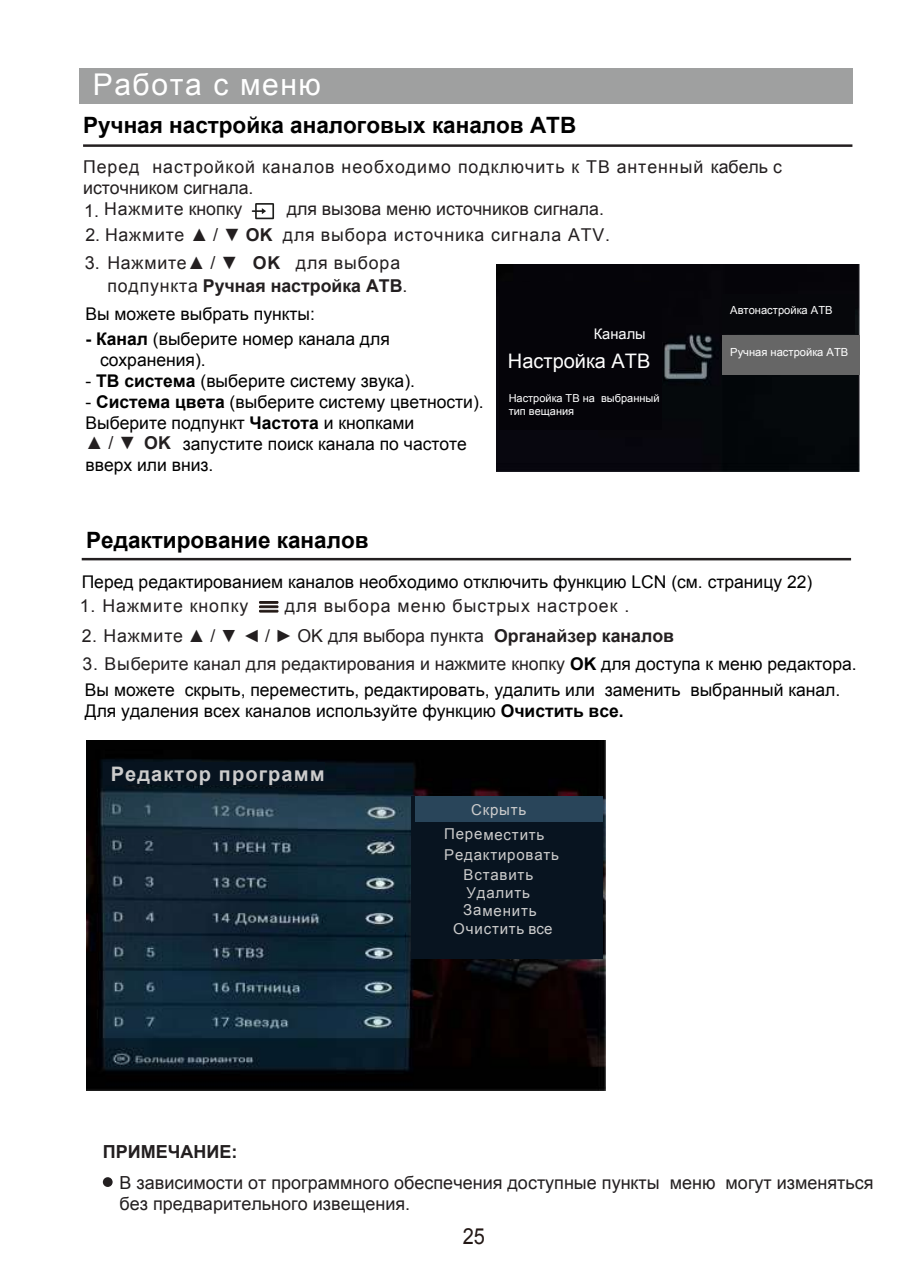
<style>
.page{position:relative;width:922px;height:1276px;background:#fff}
.page>*{position:absolute;margin:0;border:0;box-sizing:border-box;transform-origin:0 0}
.t1{font:30px "Arial";letter-spacing:.05em;color:#fff}
.t2{font:700 22.5px "Arial";color:#000}
.t3{font:22px "Arial";color:#231815;scale:.9 1}
.t4{font:700 20px "Arial";letter-spacing:.05em;color:#ccc}
.t5{font:20px "Arial";color:#fff}
.t6{font:18px/21.5px "Arial";color:#231f20}
.t7{font:700 18px "Arial";color:#231f20}
.t8{font:17.75px/23.8px "Arial";letter-spacing:.045em;color:#231f20}
.t9{font:17.75px "Arial";color:#231f20}
.t10{font:17.75px "Arial";letter-spacing:.025em;color:#231f20}
.t11{font:700 17.75px "Arial";color:#231f20}
.t12{font:17.5px/21px "Arial";color:#000}
.t13{font:15px/24.5px "Arial";letter-spacing:.05em;color:#ccc;text-align:center}
.t14{font:14.75px "Arial";color:#fff}
.t15{font:11.25px "Arial";color:#fff}
.t16{font:11px/13.2px "Arial";color:#fff}
.s1{font-size:18px}
.s2{font-weight:700}
.s3{font-weight:700;font-size:17.75px}
.s4{font-weight:700;font-size:17.5px;color:#000}
.s5{font-size:17.5px;color:#000}
</style>
<div class="page">
<div style="left:79px;top:69px;width:773px;height:35px;background:#9fa0a0"></div>
<hr style="left:83px;top:144px;width:769px;height:3px;background:#231f20">
<div style="left:103px;top:1177px;width:10px;height:10px;background:#231f20;border-radius:50%"></div>
<svg style="left:259px;top:601px;width:19px;height:11px"></svg>
<svg style="left:252px;top:203px;width:22px;height:16px"></svg>
<hr style="left:82px;top:558px;width:768px;height:2px;background:#231f20">
<div style="left:497px;top:265px;width:362px;height:206px;background:#05070c"></div>
<div style="left:499px;top:282px;width:163px;height:147px;background:#050409"></div>
<div style="left:721px;top:295px;width:133px;height:39px;background:#06070b"></div>
<div style="left:721px;top:335px;width:138px;height:39px;background:#666"></div>
<img style="left:86px;top:740px;width:519px;height:351px">
<div style="left:103px;top:762px;width:221px;height:23px;background:#07131f"></div>
<div style="left:410px;top:796px;width:192px;height:163px;background:#081420"></div>
<div style="left:414px;top:796px;width:188px;height:26px;background:#29455a"></div>
<h1 class="t1" style="left:93px;top:64px;width:230px">Работа с меню</h1>
<p class="t2" style="left:83px;top:109px;width:494px">Ручная настройка аналоговых каналов АТВ</p>
<p class="t8" style="left:83px;top:156px;width:700px;line-height:21.2px">Перед настройкой каналов необходимо подключить к ТВ антенный кабель с источником сигнала.</p>
<p class="t10" style="left:104px;top:197px;width:139px">Нажмите кнопку</p>
<p class="t9" style="left:286px;top:197px;width:319px">для вызова меню источников сигнала.</p>
<p class="t8" style="left:85px;top:223px;width:188px">2. Нажмите <span class="s1">▲ / ▼</span> <span class="s2">OK</span></p>
<p class="t8" style="left:283px;top:223px;width:328px">для выбора источника сигнала ATV.</p>
<p class="t8" style="left:84px;top:199px;width:16px">1.</p>
<p class="t8" style="left:85px;top:250px;width:155px"><span class="s1">3.</span> Нажмите<span class="s1">▲ / ▼</span></p>
<p class="t8" style="left:107px;top:250px;width:301px;text-indent:188px">для выбора подпункта <span class="s2">Ручная настройка АТВ</span>.</p>
<p class="t11" style="left:253px;top:250px;width:29px">OK</p>
<p class="t12" style="left:85px;top:303px;width:231px">Вы можете выбрать пункты:</p>
<p class="t12" style="left:100px;top:328px;width:291px;text-indent:-15px"><span class="s2">- Канал</span> (выберите номер канала для сохранения).</p>
<p class="t12" style="left:85px;top:370px;width:331px">- <span class="s2">ТВ система</span> (выберите систему звука).</p>
<p class="t12" style="left:85px;top:391px;width:400px">- <span class="s2">Система цвета</span> (выберите систему цветности).</p>
<p class="t12" style="left:85px;top:412px;width:330px">Выберите подпункт <span class="s2">Частота</span> и кнопками</p>
<p class="t12" style="left:183px;top:433px;width:286px">запустите поиск канала по частоте</p>
<p class="t12" style="left:85px;top:454px;width:129px">вверх или вниз.</p>
<p class="t6" style="left:86px;top:432px;width:87px">▲ / ▼ <span class="s3">OK</span></p>
<p class="t2" style="left:86px;top:524px;width:284px">Редактирование каналов</p>
<p class="t14" style="left:593px;top:323px;width:53px">Каналы</p>
<p class="t5" style="left:508px;top:347px;width:144px">Настройка АТВ</p>
<p class="t16" style="left:508px;top:391px;width:152px">Настройка ТВ на выбранный тип вещания</p>
<p class="t15" style="left:730px;top:303px;width:104px">Автонастройка АТВ</p>
<p class="t15" style="left:730px;top:344px;width:119px">Ручная настройка АТВ</p>
<p class="t12" style="left:82px;top:571px;width:732px">Перед редактированием каналов необходимо отключить функцию LCN (см. страницу 22)</p>
<p class="t8" style="left:80px;top:594px;width:170px">1. Нажмите кнопку</p>
<p class="t8" style="left:285px;top:594px;width:346px">для выбора меню быстрых настроек .</p>
<p class="t9" style="left:82px;top:624px;width:593px">2. Нажмите ▲ / ▼ ◄ / ► OK для выбора пункта <span class="s2">Органайзер каналов</span></p>
<p class="t9" style="left:83px;top:651px;width:775px">3. Выберите канал для редактирования и нажмите кнопку <span class="s4">OK</span> <span class="s5">для доступа к меню редактора.</span></p>
<p class="t12" style="left:85px;top:679px;width:756px">Вы можете скрыть, переместить, редактировать, удалить или заменить выбранный канал.<br>Для удаления всех каналов используйте функцию <span class="s2">Очистить все.</span></p>
<p class="t4" style="left:111px;top:759px;width:215px">Редактор программ</p>
<p class="t13" style="left:444px;top:797px;width:102px">Скрыть<br>Переместить</p>
<p class="t13" style="left:444px;top:842px;width:116px">Редактировать</p>
<p class="t13" style="left:466px;top:880px;width:65px">Удалить</p>
<p class="t13" style="left:463px;top:862px;width:71px">Вставить</p>
<p class="t13" style="left:453px;top:901px;width:101px;line-height:18.2px">Заменить<br>Очистить все</p>
<p class="t7" style="left:103px;top:1138px;width:136px">ПРИМЕЧАНИЕ:</p>
<p class="t6" style="left:119px;top:1171px;width:755px">В зависимости от программного обеспечения доступные пункты меню могут изменяться без предварительного извещения.</p>
<p class="t3" style="left:462px;top:1221px;width:26px">25</p>
</div>
